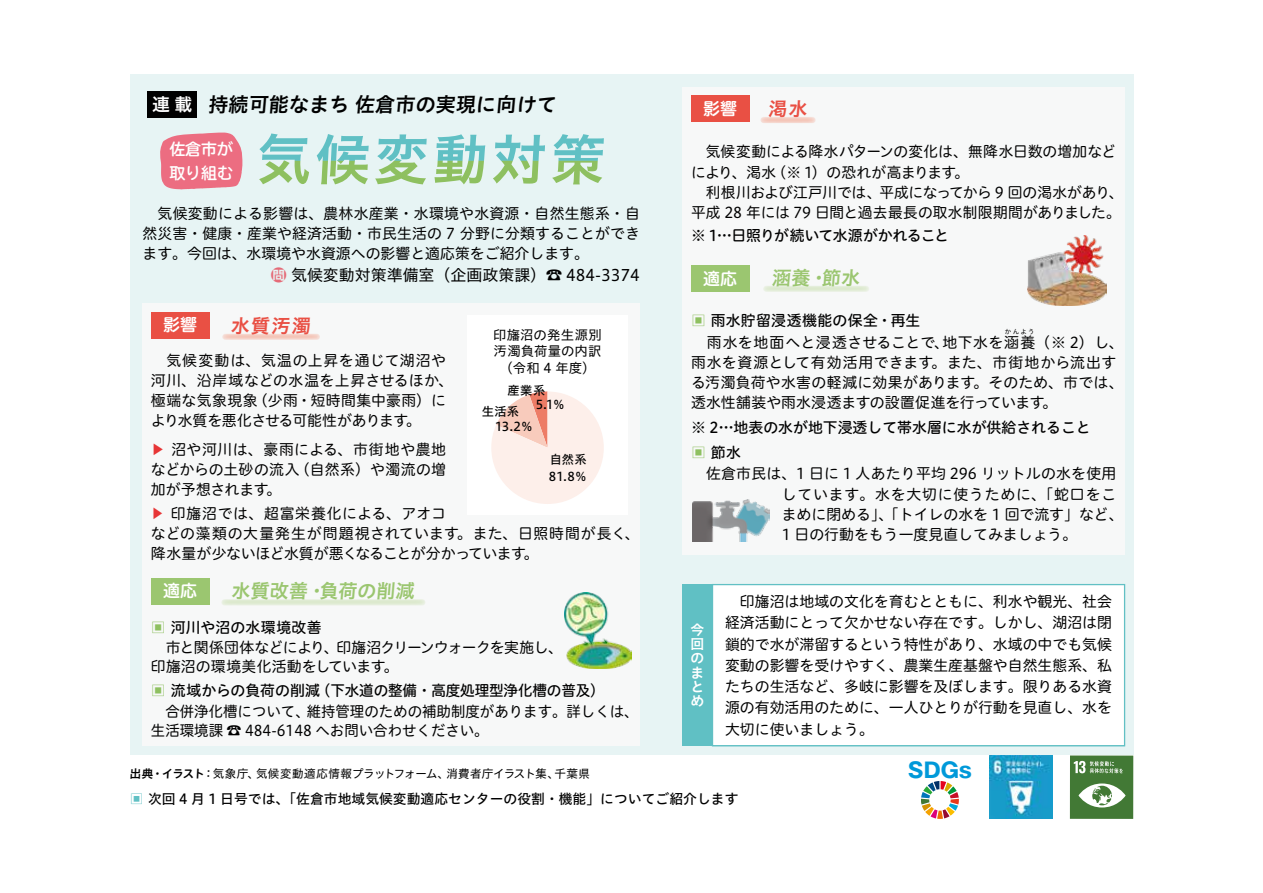
<style>
.page{position:relative;width:1263px;height:893px;background:#fff}
.page>*{position:absolute;margin:0;border:0;box-sizing:border-box;transform-origin:0 0}
.t1{font:700 20.85px "Gothic MB101 Pr 6";color:#0099d9}
.t2{font:20.25px "Hiragino UD Sans Std W6";color:#000}
.t3{font:19.2px "Hiragino UD Sans Std W6";color:#9bc670}
.t4{font:19.2px "Hiragino UD Sans Std W6";color:#e95044}
.t5{font:17.85px "Hiragino UD Sans Std W6";color:#fff}
.t6{font:16.95px "Hiragino UD Sans R Std N W6";color:#fff}
.t7{font:15.9px "Hiragino UD Sans Std W4";color:#000}
.t8{font:700 15.9px/24px "TBUDR Go Std";color:#fff}
.t9{font:14.85px/20.2px "Hiragino UD Sans R Std N W4";color:#000}
.t10{font:14.85px/25.5px "Hiragino UD Sans R Std N W5";color:#000}
.t11{font:14.85px/19.2px "Hiragino UD Sans R Std N W4";letter-spacing:-.04em;color:#000}
.t12{font:14.85px/20.2px "Hiragino UD Sans R Std N W4";letter-spacing:.025em;color:#000;text-align:right}
.t13{font:14.85px "Hiragino UD Sans R Std N W4";letter-spacing:.03em;color:#000}
.t14{font:14.85px "Hiragino UD Sans R Std N W4";letter-spacing:.045em;color:#000}
.t15{font:14.85px "Hiragino UD Sans R Std N W5";letter-spacing:-.025em;color:#000}
.t16{font:14.85px "Hiragino UD Sans R Std N W5";letter-spacing:.03em;color:#000}
.t17{font:14.85px "Hiragino UD Sans R Std N W4";letter-spacing:.02em;color:#000}
.t18{font:13.8px "Hiragino UD Sans Std W5";color:#000}
.t19{font:13.8px/14.2px "Hiragino UD Sans Std W6";color:#fff}
.t20{font:13.35px/16.8px "Hiragino UD Sans Std W4";letter-spacing:.01em;color:#000;text-align:center}
.t21{font:12.3px "Hiragino UD Sans Std W5";letter-spacing:.01em;color:#000}
.t22{font:11.7px "Hiragino UD Sans Std W4";color:#000}
.t23{font:11.7px "Hiragino UD Sans Std W6";color:#000}
.t24{font:6.45px "Hiragino UD Sans R Std N W4";color:#000}
.s1{font-family:"UD Shin Go Pr 6 De";font-weight:700;color:#e56a77}
.s2{font-family:"Adobe Myungjo Std";font-weight:500;color:#e73536}
.s3{font-family:"Adobe Myungjo Std";font-weight:500;color:#8ec060}
.s4{font-family:"Adobe Myungjo Std";font-weight:500;color:#60c0c4}
</style>
<div class="page">
<div style="left:130px;top:74px;width:1003px;height:680px;background:#e7f4f4"></div>
<div style="left:148px;top:91px;width:49px;height:26px;background:#000"></div>
<div style="left:142px;top:304px;width:498px;height:442px;background:#f7f8f8"></div>
<svg style="left:160px;top:132px;width:83px;height:57px;background:#eb7c8d"></svg>
<div style="left:682px;top:584px;width:30px;height:162px;background:#60c0c4"></div>
<svg style="left:259px;top:133px;width:345px;height:51px"></svg>
<div style="left:1070px;top:755px;width:63px;height:64px;background:#427935"></div>
<svg style="left:1078px;top:783px;width:47px;height:24px"></svg>
<svg style="left:1074px;top:761px;width:49px;height:12px"></svg>
<svg style="left:921px;top:781px;width:38px;height:38px"></svg>
<div style="left:151px;top:312px;width:58px;height:27px;background:#e95044"></div>
<div style="left:151px;top:578px;width:58px;height:27px;background:#9bc670"></div>
<div style="left:682px;top:87px;width:443px;height:468px;background:#f7f8f8"></div>
<div style="left:712px;top:584px;width:413px;height:162px;background:#fff"></div>
<div style="left:712px;top:585px;width:412px;height:161px;border:1px solid #60c0c4"></div>
<div style="left:691px;top:95px;width:58px;height:27px;background:#e95044"></div>
<div style="left:691px;top:265px;width:58px;height:27px;background:#9bc670"></div>
<img style="left:1028px;top:236px;width:79px;height:69px">
<img style="left:692px;top:499px;width:77px;height:43px">
<img style="left:989px;top:756px;width:63px;height:63px">
<img style="left:564px;top:592px;width:68px;height:76px">
<svg style="left:222px;top:334px;width:98px;height:6px"></svg>
<svg style="left:760px;top:117px;width:56px;height:6px"></svg>
<div style="left:221px;top:599px;width:204px;height:7px;background:#dfebd3;border-radius:3px"></div>
<div style="left:467px;top:315px;width:161px;height:200px;background:#fff"></div>
<svg style="left:491px;top:391px;width:113px;height:113px"></svg>
<div style="left:763px;top:286px;width:106px;height:6px;background:#deead1;border-radius:3px"></div>
<p class="t5" style="left:152px;top:90px;width:42px">連載</p>
<h2 class="t2" style="left:208px;top:89px;width:353px">持続可能なまち佐倉市の実現に向けて</h2>
<p class="t8" style="left:169px;top:137px;width:65px">佐倉市が取り組む</p>
<p class="t9" style="left:142px;top:202px;width:499px;text-align:justify">　気候変動による影響は、農林水産業・水環境や水資源・自然生態系・自然災害・健康・産業や経済活動・市民生活の 7 分野に分類することができます。今回は、水環境や水資源への影響と適応策をご紹介します。</p>
<p class="t7" style="left:271px;top:262px;width:371px"><span class="s1">問</span>気候変動対策準備室（企画政策課(☎ 484-3374</p>
<p class="t4" style="left:231px;top:311px;width:84px">水質汚濁</p>
<p class="t6" style="left:163px;top:312px;width:36px">影響</p>
<p class="t20" style="left:493px;top:325px;width:110px">印旛沼の発生源別汚濁負荷量の内訳（令和 4 年度(</p>
<p class="t14" style="left:151px;top:349px;width:297px">　気候変動は、気温の上昇を通じて湖沼や</p>
<p class="t13" style="left:151px;top:369px;width:304px">河川、沿岸域などの水温を上昇させるほか、</p>
<p class="t17" style="left:253px;top:389px;width:195px">（少雨・短時間集中豪雨）に</p>
<p class="t21" style="left:508px;top:381px;width:39px">産業系</p>
<p class="t9" style="left:151px;top:390px;width:272px">極端な気象現象<br>より水質を悪化させる可能性があります。</p>
<p class="t12" style="left:151px;top:438px;width:297px"><span class="s2">▶</span> 沼や河川は、豪雨による、市街地や農地（自然系）や濁流の増</p>
<p class="t21" style="left:536px;top:395px;width:31px">5.1％</p>
<p class="t21" style="left:482px;top:402px;width:39px">生活系</p>
<p class="t21" style="left:495px;top:417px;width:40px">13.2％</p>
<p class="t21" style="left:550px;top:450px;width:38px">自然系</p>
<p class="t9" style="left:151px;top:458px;width:150px">などからの土砂の流入加が予想されます。</p>
<p class="t9" style="left:151px;top:502px;width:490px"><span class="s2">▶</span> 印旛沼では、超富栄養化による、アオコ<br>などの藻類の大量発生が問題視されています。また、日照時間が長く、降水量が少ないほど水質が悪くなることが分かっています。</p>
<p class="t21" style="left:549px;top:467px;width:40px">81.8％</p>
<p class="t6" style="left:163px;top:578px;width:36px">適応</p>
<p class="t3" style="left:319px;top:576px;width:99px">負荷の削減</p>
<p class="t3" style="left:231px;top:576px;width:80px">水質改善</p>
<p class="t3" style="left:307px;top:576px;width:23px">・</p>
<p class="t10" style="left:151px;top:613px;width:172px"><span class="s3">▣</span> 河川や沼の水環境改善</p>
<p class="t11" style="left:151px;top:637px;width:413px">　市と関係団体などにより、印旛沼クリーンウォークを実施し、印旛沼の環境美化活動をしています。</p>
<p class="t10" style="left:316px;top:677px;width:290px">（下水道の整備・高度処理型浄化槽の普及(</p>
<p class="t10" style="left:151px;top:677px;width:171px"><span class="s3">▣</span> 流域からの負荷の削減</p>
<p class="t9" style="left:307px;top:700px;width:334px">維持管理のための補助制度があります。詳しくは、</p>
<p class="t9" style="left:151px;top:700px;width:339px;line-height:19.2px">　合併浄化槽について、<br>生活環境課 ☎ 484-6148 へお問い合わせください。</p>
<p class="t22" style="left:212px;top:764px;width:38px">気象庁</p>
<p class="t22" style="left:256px;top:764px;width:196px">気候変動適応情報プラットフォーム、</p>
<p class="t22" style="left:446px;top:764px;width:115px">消費者庁イラスト集、</p>
<p class="t22" style="left:554px;top:764px;width:38px">千葉県</p>
<p class="t23" style="left:129px;top:764px;width:26px">出典</p>
<p class="t23" style="left:162px;top:764px;width:45px">イラスト</p>
<p class="t22" style="left:202px;top:764px;width:14px">：</p>
<p class="t23" style="left:152px;top:764px;width:14px">・</p>
<p class="t22" style="left:247px;top:764px;width:14px">、</p>
<p class="t4" style="left:768px;top:94px;width:43px">渇水</p>
<p class="t6" style="left:703px;top:96px;width:36px">影響</p>
<p class="t9" style="left:772px;top:141px;width:346px;text-indent:-81px">　気候変動による降水パターンの変化は、無降水日数の増加など（※ ）1 の恐れが高まります。</p>
<p class="t9" style="left:691px;top:161px;width:434px">により、渇水<br>　利根川および江戸川では、平成になってから 9 回の渇水があり、平成 28 年には 79 日間と過去最長の取水制限期間がありました。</p>
<p class="t15" style="left:691px;top:224px;width:260px">※ …1 日照りが続いて水源がかれること</p>
<p class="t6" style="left:703px;top:266px;width:36px">適応</p>
<p class="t3" style="left:771px;top:263px;width:43px">涵養</p>
<p class="t3" style="left:821px;top:263px;width:42px">節水</p>
<p class="t3" style="left:809px;top:263px;width:23px">・</p>
<p class="t16" style="left:691px;top:310px;width:231px"><span class="s3">▣</span> 雨水貯留浸透機能の保全・再生</p>
<p class="t24" style="left:1005px;top:326px;width:31px">かんよう</p>
<p class="t9" style="left:691px;top:351px;width:434px">雨水を資源として有効活用できます。また、市街地から流出する汚濁負荷や水害の軽減に効果があります。そのため、市では、透水性舗装や雨水浸透ますの設置促進を行っています。</p>
<p class="t10" style="left:691px;top:414px;width:401px">※ 2…地表の水が地下浸透して帯水層に水が供給されること<span class="s3">▣</span> 節水</p>
<p class="t9" style="left:782px;top:463px;width:343px;text-indent:-91px">　佐倉市民は、1 日に 1 人あたり平均 296 リットルの水を使用しています。水を大切に使うために、「蛇口をこまめに閉める」、「トイレの水を 1 回で流す」など、<br>1 日の行動をもう一度見直してみましょう。</p>
<p class="t9" style="left:943px;top:331px;width:183px">地下水を涵養（※ ）2 し、</p>
<p class="t12" style="left:707px;top:331px;width:244px">雨水を地面へと浸透させることで、</p>
<p class="t19" style="left:690px;top:622px;width:15px">今回のまとめ</p>
<p class="t9" style="left:725px;top:590px;width:388px;line-height:21.3px;text-align:justify">　印旛沼は地域の文化を育むとともに、利水や観光、社会経済活動にとって欠かせない存在です。しかし、湖沼は閉鎖的で水が滞留するという特性があり、水域の中でも気候変動の影響を受けやすく、農業生産基盤や自然生態系、私たちの生活など、多岐に影響を及ぼします。限りある水資源の有効活用のために、一人ひとりが行動を見直し、水を大切に使いましょう。</p>
<h1 class="t1" style="left:908px;top:752px;width:66px">SDGs</h1>
<p class="t18" style="left:130px;top:788px;width:610px"><span class="s4">▣</span> 次回 4 月 1 日号では、「佐倉市地域気候変動適応センターの役割・機能」についてご紹介します</p>
</div>
